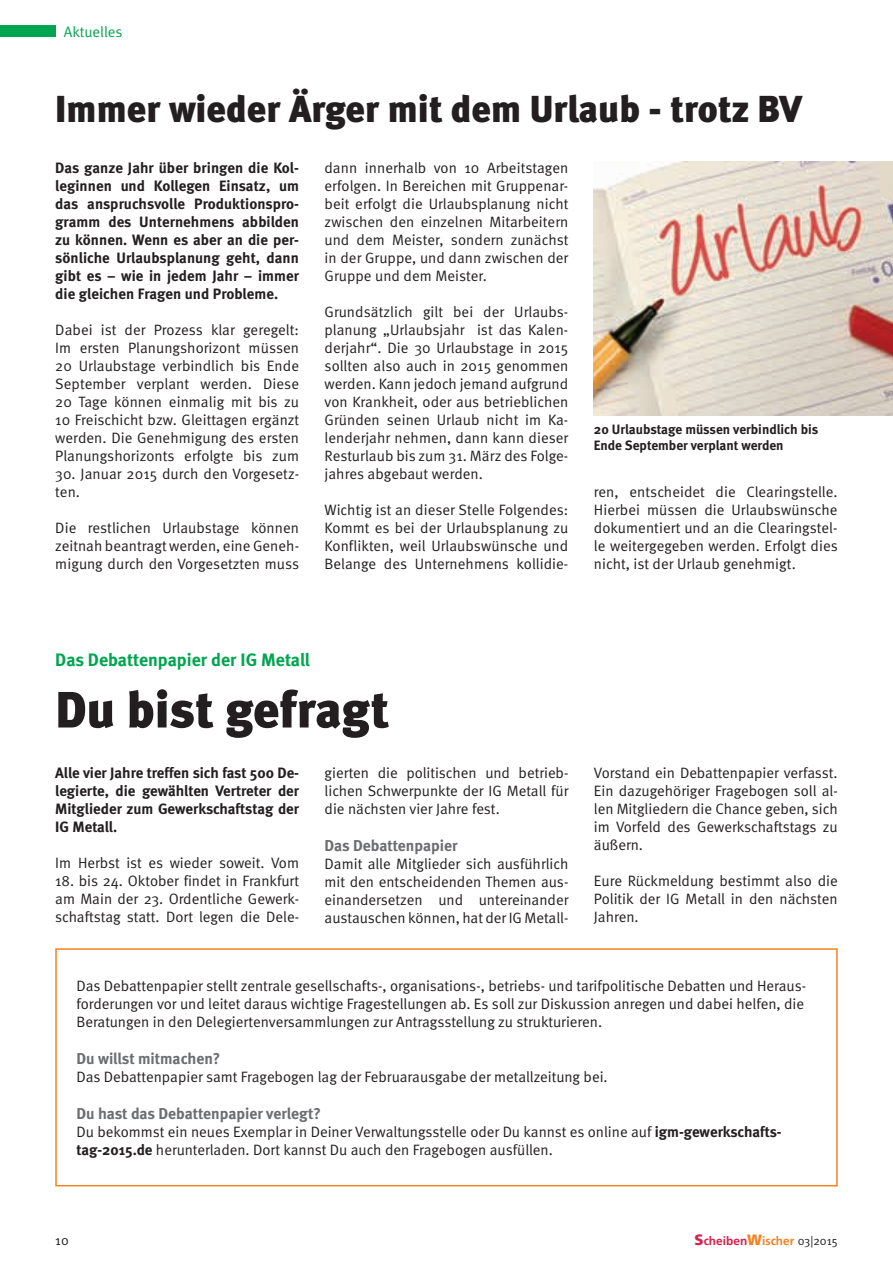
<style>
.page{position:relative;width:893px;height:1263px;background:#fff}
.page>*{position:absolute;margin:0;border:0;box-sizing:border-box;transform-origin:0 0}
.t1{font:900 51px "Meta";letter-spacing:-.005em;color:#231f20}
.t2{font:900 37.5px "Meta";color:#231f20}
.t3{font:700 18px "Meta";color:#00a54f}
.t4{font:700 15.75px "Meta";letter-spacing:-.005em;color:#6c6d70}
.t5{font:15px/18px "Meta Normal";color:#231f20;text-align:justify}
.t6{font:700 15px/18px "Meta";color:#231f20;text-align:justify}
.t7{font:15px "Meta Normal";color:#00a54f}
.t8{font:700 13.5px/16.2px "Meta";color:#231f20}
.t9{font:13.5px "Meta Normal";color:#231f20}
.t10{font:700 12px "Frutiger";color:#d91d4d}
.s1{font-family:"Meta";font-weight:700}
.s2{font-weight:900;font-size:15px}
.s3{font-weight:900;font-size:15px;color:#f58220}
.s4{color:#f58220}
.s5{font-family:"Meta Normal";font-weight:400;color:#231f20}
</style>
<div class="page">
<div style="left:0;top:26px;width:55px;height:11px;background:#00a54f"></div>
<img style="left:594px;top:162px;width:299px;height:253px">
<div style="left:55px;top:948px;width:783px;height:238px;border:2px solid #f58220"></div>
<p class="t7" style="left:64px;top:24px;width:60px">Aktuelles</p>
<h2 class="t2" style="left:55px;top:86px;width:748px">Immer wieder Ärger mit dem Urlaub - trotz BV</h2>
<p class="t5" style="left:325px;top:159px;width:245px">dann innerhalb von 10 Arbeitstagen erfolgen. In Bereichen mit Gruppenar&shy;beit erfolgt die Urlaubsplanung nicht zwischen den einzelnen Mitarbeitern und dem Meister, sondern zunächst in der Gruppe, und dann zwischen der Gruppe und dem Meister.</p>
<p class="t5" style="left:325px;top:303px;width:245px">Grundsätzlich gilt bei der Urlaubs&shy;planung „Urlaubsjahr ist das Kalen&shy;derjahr“. Die 30 Urlaubstage in 2015 sollten also auch in 2015 genommen werden. Kann jedoch jemand aufgrund von Krankheit, oder aus betrieblichen Gründen seinen Urlaub nicht im Ka&shy;lenderjahr nehmen, dann kann dieser Resturlaub bis zum 31. März des Folge&shy;jahres abgebaut werden.</p>
<p class="t5" style="left:325px;top:501px;width:245px">Wichtig ist an dieser Stelle Folgendes:<br>Kommt es bei der Urlaubsplanung zu Konflikten, weil Urlaubswünsche und Belange des Unternehmens kollidie-</p>
<p class="t6" style="left:55px;top:159px;width:245px">Das ganze Jahr über bringen die Kol&shy;leginnen und Kollegen Einsatz, um das anspruchsvolle Produktionspro&shy;gramm des Unternehmens abbilden zu können. Wenn es aber an die per&shy;sönliche Urlaubsplanung geht, dann gibt es – wie in jedem Jahr – immer die gleichen Fragen und Probleme.</p>
<p class="t5" style="left:55px;top:321px;width:245px">Dabei ist der Prozess klar geregelt:<br>Im ersten Planungshorizont müssen 20 Urlaubstage verbindlich bis Ende September verplant werden. Diese 20 Tage können einmalig mit bis zu 10 Freischicht bzw. Gleittagen ergänzt werden. Die Genehmigung des ersten Planungshorizonts erfolgte bis zum</p>
<p class="t5" style="left:55px;top:465px;width:245px">30. Januar 2015 durch den Vorgesetz&shy;ten.</p>
<p class="t5" style="left:55px;top:519px;width:245px">Die restlichen Urlaubstage können zeitnah beantragt werden, eine Geneh&shy;migung durch den Vorgesetzten muss</p>
<p class="t8" style="left:594px;top:421px;width:226px">20 Urlaubstage müssen verbindlich bis<br>Ende September verplant werden</p>
<p class="t5" style="left:594px;top:483px;width:245px">ren, entscheidet die Clearingstelle.<br>Hierbei müssen die Urlaubswünsche dokumentiert und an die Clearingstel&shy;le weitergegeben werden. Erfolgt dies nicht, ist der Urlaub genehmigt.</p>
<p class="t3" style="left:55px;top:649px;width:256px">Das Debattenpapier der IG Metall</p>
<h1 class="t1" style="left:55px;top:679px;width:335px">Du bist gefragt</h1>
<p class="t6" style="left:55px;top:764px;width:245px">Alle vier Jahre treffen sich fast 500 De&shy;legierte, die gewählten Vertreter der Mitglieder zum Gewerkschaftstag der IG Metall.</p>
<p class="t5" style="left:55px;top:854px;width:245px">Im Herbst ist es wieder soweit. Vom</p>
<p class="t5" style="left:55px;top:872px;width:245px">18. bis 24. Oktober findet in Frankfurt am Main der 23. Ordentliche Gewerk&shy;schaftstag statt. Dort legen die Dele-</p>
<p class="t5" style="left:325px;top:764px;width:245px">gierten die politischen und betrieb&shy;lichen Schwerpunkte der IG Metall für die nächsten vier Jahre fest.</p>
<p class="t4" style="left:325px;top:836px;width:134px">Das Debattenpapier</p>
<p class="t5" style="left:325px;top:855px;width:245px">Damit alle Mitglieder sich ausführlich mit den entscheidenden Themen aus&shy;einandersetzen und untereinander austauschen können, hat der IG Metall-</p>
<p class="t5" style="left:594px;top:764px;width:245px">Vorstand ein Debattenpapier verfasst.<br>Ein dazugehöriger Fragebogen soll al&shy;len Mitgliedern die Chance geben, sich im Vorfeld des Gewerkschaftstags zu äußern.</p>
<p class="t5" style="left:594px;top:872px;width:245px">Eure Rückmeldung bestimmt also die Politik der IG Metall in den nächsten Jahren.</p>
<p class="t5" style="left:77px;top:977px;width:731px;text-align:left">Das Debattenpapier stellt zentrale gesellschafts-, organisations-, betriebs- und tarifpolitische Debatten und Heraus&shy;forderungen vor und leitet daraus wichtige Fragestellungen ab. Es soll zur Diskussion anregen und dabei helfen, die<br>Beratungen in den Delegiertenversammlungen zur Antragsstellung zu strukturieren.</p>
<p class="t4" style="left:77px;top:1049px;width:145px">Du willst mitmachen?</p>
<p class="t5" style="left:77px;top:1068px;width:533px">Das Debattenpapier samt Fragebogen lag der Februarausgabe der metallzeitung bei.</p>
<p class="t4" style="left:77px;top:1104px;width:246px">Du hast das Debattenpapier verlegt?</p>
<p class="t5" style="left:77px;top:1123px;width:707px">Du bekommst ein neues Exemplar in Deiner Verwaltungsstelle oder Du kannst es online auf <span class="s1">igm-gewerkschafts&shy;tag-2015.de</span> herunterladen. Dort kannst Du auch den Fragebogen ausfüllen.</p>
<p class="t9" style="left:55px;top:1232px;width:15px">10</p>
<p class="t10" style="left:695px;top:1234px;width:145px"><span class="s2">S</span>cheiben<span class="s3">W</span><span class="s4">ischer</span> <span class="s5">03|2015</span></p>
</div>
